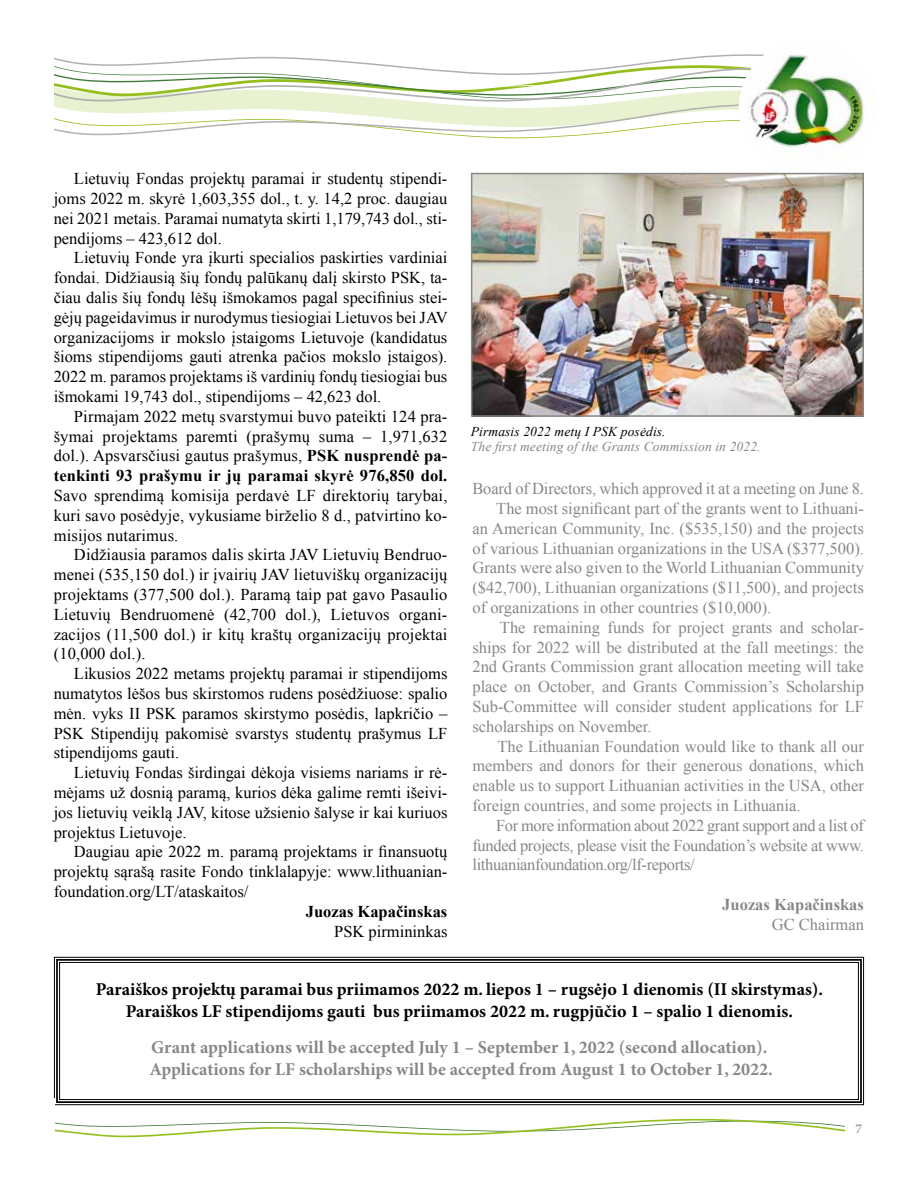
<style>
.page{position:relative;width:918px;height:1188px;background:#fff}
.page>*{position:absolute;margin:0;border:0;box-sizing:border-box;transform-origin:0 0}
.t1{font:700 18px/21.6px "Minion Pro";color:#000;text-align:center}
.t2{font:700 18px/21.6px "Minion Pro";color:#878787}
.t3{font:16.5px/19.8px "Times New Roman";color:#000;text-align:justify}
.t4{font:16.5px "Times New Roman";color:#878787}
.t5{font:16.5px "Times New Roman";letter-spacing:-.02em;color:#878787}
.t6{font:700 16.5px "Times New Roman";color:#000}
.t7{font:700 16.5px "Times New Roman";color:#878787}
.t8{font:italic 13.5px "Times New Roman";letter-spacing:.01em;color:#878787}
.t9{font:italic 13.5px "Times New Roman";letter-spacing:.01em;color:#000}
.t10{font:700 13.5px "Minion Pro";color:#9d9d9c}
.s1{font-weight:700}
</style>
<div class="page">
<svg style="left:54px;top:956px;width:810px;height:150px"></svg>
<div style="left:56px;top:959px;width:806px;height:144px;border:2px solid #000"></div>
<div style="left:59px;top:962px;width:800px;height:138px;border:1px solid #000"></div>
<svg style="left:55px;top:1119px;width:790px;height:18px"></svg>
<svg style="left:54px;top:54px;width:685px;height:84px"></svg>
<img style="left:739px;top:54px;width:132px;height:102px">
<img style="left:474px;top:176px;width:387px;height:238px">
<div style="left:471px;top:173px;width:393px;height:244px;border:2px solid #878787"></div>
<p class="t3" style="left:54px;top:169px;width:395px;text-indent:20px">Lietuvių Fondas projektų paramai ir studentų stipendi&shy;joms 2022 m. skyrė 1,603,355 dol., t. y. 14,2 proc. daugiau nei 2021 metais. Paramai numatyta skirti 1,179,743 dol., sti&shy;pendijoms – 423,612 dol.</p>
<p class="t3" style="left:54px;top:248px;width:396px;text-indent:20px">Lietuvių Fonde yra įkurti specialios paskirties vardiniai fondai. Didžiausią šių fondų palūkanų dalį skirsto PSK, ta&shy;čiau dalis šių fondų lėšų išmokamos pagal specifinius stei&shy;gėjų pageidavimus ir nurodymus tiesiogiai Lietuvos bei JAV organizacijoms ir mokslo įstaigoms Lietuvoje (kandidatus šioms stipendijoms gauti atrenka pačios mokslo įstaigos).<br>2022 m. paramos projektams iš vardinių fondų tiesiogiai bus išmokami 19,743 dol., stipendijoms – 42,623 dol.</p>
<p class="t3" style="left:54px;top:406px;width:395px;text-indent:20px">Pirmajam 2022 metų svarstymui buvo pateikti 124 pra&shy;šymai projektams paremti (prašymų suma – 1,971,632 dol.). Apsvarsčiusi gautus prašymus, <span class="s1">PSK nusprendė pa&shy;tenkinti 93 prašymu ir jų paramai skyrė 976,850 dol.</span></p>
<p class="t3" style="left:54px;top:485px;width:395px">Savo sprendimą komisija perdavė LF direktorių tarybai, kuri savo posėdyje, vykusiame birželio 8 d., patvirtino ko&shy;misijos nutarimus.</p>
<p class="t3" style="left:54px;top:545px;width:395px;text-indent:20px">Didžiausia paramos dalis skirta JAV Lietuvių Bendruo&shy;menei (535,150 dol.) ir įvairių JAV lietuviškų organizacijų projektams (377,500 dol.). Paramą taip pat gavo Pasaulio Lietuvių Bendruomenė (42,700 dol.), Lietuvos organi&shy;zacijos (11,500 dol.) ir kitų kraštų organizacijų projektai (10,000 dol.).</p>
<p class="t3" style="left:54px;top:664px;width:395px;text-indent:20px">Likusios 2022 metams projektų paramai ir stipendijoms numatytos lėšos bus skirstomos rudens posėdžiuose: spalio mėn. vyks II PSK paramos skirstymo posėdis, lapkričio – PSK Stipendijų pakomisė svarstys studentų prašymus LF stipendijoms gauti.</p>
<p class="t3" style="left:54px;top:763px;width:395px;text-indent:20px">Lietuvių Fondas širdingai dėkoja visiems nariams ir rė&shy;mėjams už dosnią paramą, kurios dėka galime remti išeivi&shy;jos lietuvių veiklą JAV, kitose užsienio šalyse ir kai kuriuos projektus Lietuvoje.</p>
<p class="t3" style="left:54px;top:842px;width:395px;text-indent:20px">Daugiau apie 2022 m. paramą projektams ir finansuotų projektų sąrašą rasite Fondo tinklalapyje: www.lithuanian&shy;foundation.org/LT/ataskaitos/</p>
<p class="t6" style="left:306px;top:900px;width:143px">Juozas Kapačinskas</p>
<p class="t3" style="left:334px;top:921px;width:115px">PSK pirmininkas</p>
<p class="t9" style="left:471px;top:422px;width:196px">Pirmasis 2022 metų I PSK posėdis.</p>
<p class="t8" style="left:471px;top:437px;width:291px">The first meeting of the Grants Commission in 2022.</p>
<p class="t4" style="left:472px;top:478px;width:393px">Board of Directors, which approved it at a meeting on June 8.</p>
<p class="t4" style="left:496px;top:497px;width:369px">The most significant part of the grants went to Lithuani-</p>
<p class="t4" style="left:472px;top:517px;width:393px">an American Community, Inc. ($535,150) and the projects</p>
<p class="t4" style="left:472px;top:537px;width:393px">of various Lithuanian organizations in the USA ($377,500).</p>
<p class="t4" style="left:472px;top:557px;width:393px">Grants were also given to the World Lithuanian Community</p>
<p class="t4" style="left:472px;top:577px;width:393px">($42,700), Lithuanian organizations ($11,500), and projects</p>
<p class="t4" style="left:472px;top:596px;width:300px">of organizations in other countries ($10,000).</p>
<p class="t4" style="left:500px;top:616px;width:366px">The remaining funds for project grants and scholar-</p>
<p class="t4" style="left:472px;top:636px;width:393px">ships for 2022 will be distributed at the fall meetings: the</p>
<p class="t4" style="left:472px;top:656px;width:393px">2nd Grants Commission grant allocation meeting will take</p>
<p class="t4" style="left:472px;top:676px;width:393px">place on October, and Grants Commission’s Scholarship</p>
<p class="t4" style="left:472px;top:695px;width:393px">Sub-Committee will consider student applications for LF</p>
<p class="t4" style="left:472px;top:715px;width:181px">scholarships on November.</p>
<p class="t4" style="left:497px;top:735px;width:368px">The Lithuanian Foundation would like to thank all our</p>
<p class="t4" style="left:472px;top:755px;width:393px">members and donors for their generous donations, which</p>
<p class="t4" style="left:472px;top:775px;width:393px">enable us to support Lithuanian activities in the USA, other</p>
<p class="t4" style="left:472px;top:794px;width:330px">foreign countries, and some projects in Lithuania.</p>
<p class="t5" style="left:496px;top:814px;width:369px">For more information about 2022 grant support and a list of</p>
<p class="t5" style="left:472px;top:834px;width:393px">funded projects, please visit the Foundation’s website at www.</p>
<p class="t5" style="left:472px;top:854px;width:224px">lithuanianfoundation.org/lf-reports/</p>
<p class="t7" style="left:722px;top:893px;width:143px">Juozas Kapačinskas</p>
<p class="t4" style="left:772px;top:913px;width:94px">GC Chairman</p>
<p class="t1" style="left:96px;top:980px;width:729px">Paraiškos projektų paramai bus priimamos 2022 m. liepos 1 – rugsėjo 1 dienomis (II skirstymas).<br>Paraiškos LF stipendijoms gauti bus priimamos 2022 m. rugpjūčio 1 – spalio 1 dienomis.</p>
<p class="t2" style="left:149px;top:1037px;width:625px">Grant applications will be accepted July 1 – September 1, 2022 (second allocation).<br>Applications for LF scholarships will be accepted from August 1 to October 1, 2022.</p>
<p class="t10" style="left:855px;top:1121px;width:8px">7</p>
</div>
